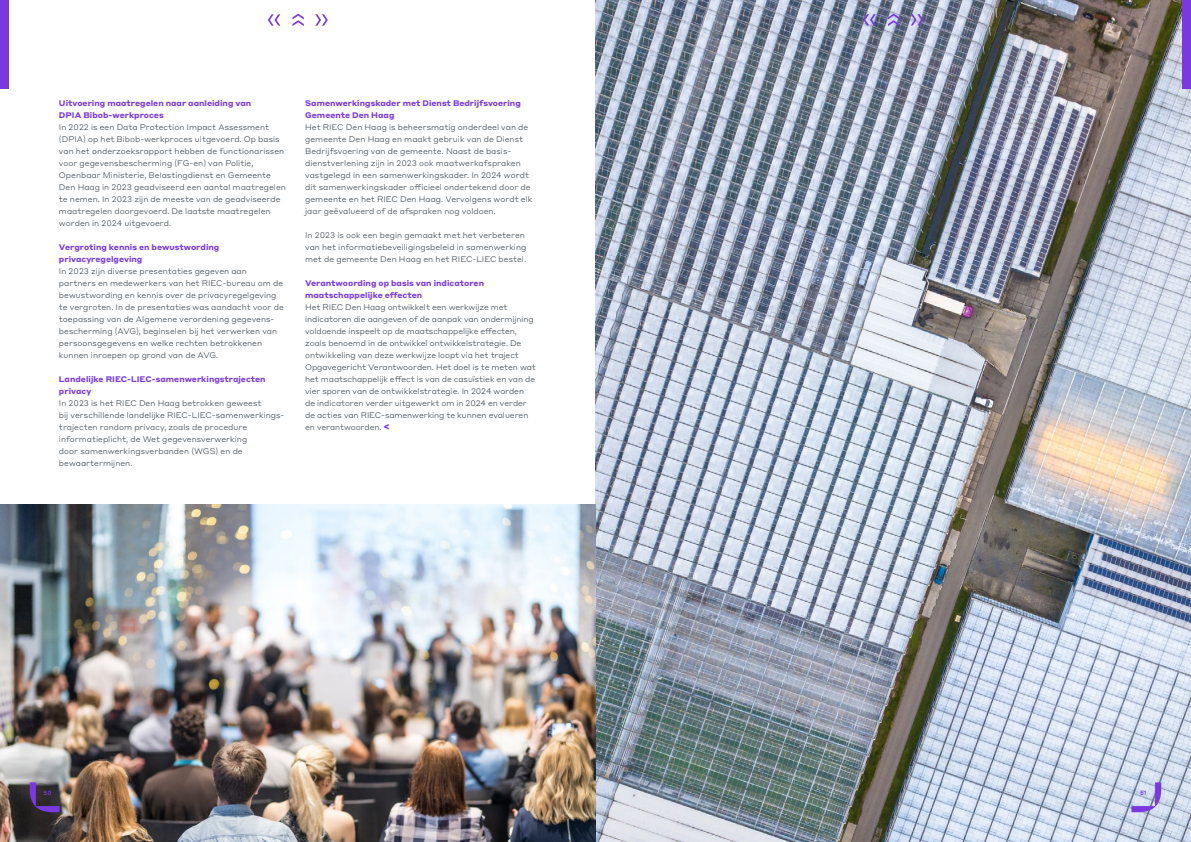
<style>
.page{position:relative;width:1191px;height:842px;background:#fff}
.page>*{position:absolute;margin:0;border:0;box-sizing:border-box;transform-origin:0 0}
.t1{font:300 8px/12px "Styrene ALC";color:#333f48}
.t2{font:700 8px/12px "Styrene ALC";color:#7a39df}
.t3{font:500 6px "Styrene ALC";color:#7a39df}
.s1{font-weight:700;font-size:10px;color:#7a39df}
</style>
<div class="page">
<img style="left:595px;top:0;width:596px;height:842px">
<img style="left:0;top:505px;width:595px;height:337px">
<div style="left:0;top:0;width:9px;height:89px;background:#7a39df"></div>
<div style="left:1182px;top:0;width:9px;height:89px;background:#7a39df"></div>
<svg style="left:30px;top:782px;width:30px;height:30px"></svg>
<svg style="left:1131px;top:782px;width:30px;height:30px"></svg>
<svg style="left:292px;top:14px;width:12px;height:12px"></svg>
<svg style="left:268px;top:14px;width:12px;height:12px"></svg>
<svg style="left:315px;top:14px;width:13px;height:12px"></svg>
<svg style="left:888px;top:14px;width:11px;height:12px"></svg>
<svg style="left:863px;top:14px;width:12px;height:12px"></svg>
<svg style="left:910px;top:14px;width:13px;height:12px"></svg>
<p class="t2" style="left:59px;top:96px;width:194px">Uitvoering maatregelen naar aanleiding van<br>DPIA Bibob-werkproces</p>
<p class="t1" style="left:59px;top:121px;width:228px">In 2022 is een Data Protection Impact Assessment (DPIA) op het Bibob-werkproces uitgevoerd. Op basis van het onderzoeksrapport hebben de functionarissen voor gegevensbescherming (FG-en) van Politie, Openbaar Ministerie, Belastingdienst en Gemeente Den Haag in 2023 geadviseerd een aantal maatregelen te nemen. In 2023 zijn de meeste van de geadviseerde maatregelen doorgevoerd. De laatste maatregelen worden in 2024 uitgevoerd.</p>
<p class="t2" style="left:59px;top:240px;width:162px">Vergroting kennis en bewustwording privacyregelgeving</p>
<p class="t1" style="left:59px;top:265px;width:226px">In 2023 zijn diverse presentaties gegeven aan partners en medewerkers van het RIEC-bureau om de bewustwording en kennis over de privacyregelgeving te vergroten. In de presentaties was aandacht voor de toepassing van de Algemene verordening gegevens&shy;bescherming (AVG), beginselen bij het verwerken van persoonsgegevens en welke rechten betrokkenen kunnen inroepen op grond van de AVG.</p>
<p class="t2" style="left:59px;top:372px;width:208px">Landelijke RIEC-LIEC-samenwerkingstrajecten privacy</p>
<p class="t1" style="left:59px;top:397px;width:226px">In 2023 is het RIEC Den Haag betrokken geweest<br>bij verschillende landelijke RIEC-LIEC-samenwerkings&shy;trajecten rondom privacy, zoals de procedure informatieplicht, de Wet gegevensverwerking<br>door samenwerkingsverbanden (WGS) en de bewaartermijnen.</p>
<p class="t2" style="left:305px;top:96px;width:217px">Samenwerkingskader met Dienst Bedrijfsvoering<br>Gemeente Den Haag</p>
<p class="t1" style="left:305px;top:121px;width:229px">Het RIEC Den Haag is beheersmatig onderdeel van de gemeente Den Haag en maakt gebruik van de Dienst Bedrijfsvoering van de gemeente. Naast de basis&shy;dienstverlening zijn in 2023 ook maatwerkafspraken vastgelegd in een samenwerkingskader. In 2024 wordt dit samenwerkingskader officieel ondertekend door de gemeente en het RIEC Den Haag. Vervolgens wordt elk jaar geëvalueerd of de afspraken nog voldoen.</p>
<p class="t1" style="left:305px;top:229px;width:223px">In 2023 is ook een begin gemaakt met het verbeteren van het informatiebeveiligingsbeleid in samenwerking met de gemeente Den Haag en het RIEC-LIEC bestel.</p>
<p class="t2" style="left:305px;top:276px;width:180px">Verantwoording op basis van indicatoren maatschappelijke effecten</p>
<p class="t1" style="left:305px;top:301px;width:232px">Het RIEC Den Haag ontwikkelt een werkwijze met indicatoren die aangeven of de aanpak van ondermijning voldoende inspeelt op de maatschappelijke effecten, zoals benoemd in de ontwikkel ontwikkelstrategie. De ontwikkeling van deze werkwijze loopt via het traject Opgavegericht Verantwoorden. Het doel is te meten wat het maatschappelijk effect is van de casuïstiek en van de vier sporen van de ontwikkelstrategie. In 2024 worden de indicatoren verder uitgewerkt om in 2024 en verder de acties van RIEC-samenwerking te kunnen evalueren en verantwoorden. <span class="s1">&lt;</span></p>
<p class="t3" style="left:44px;top:788px;width:10px">50</p>
<p class="t3" style="left:1140px;top:788px;width:8px">51</p>
</div>
